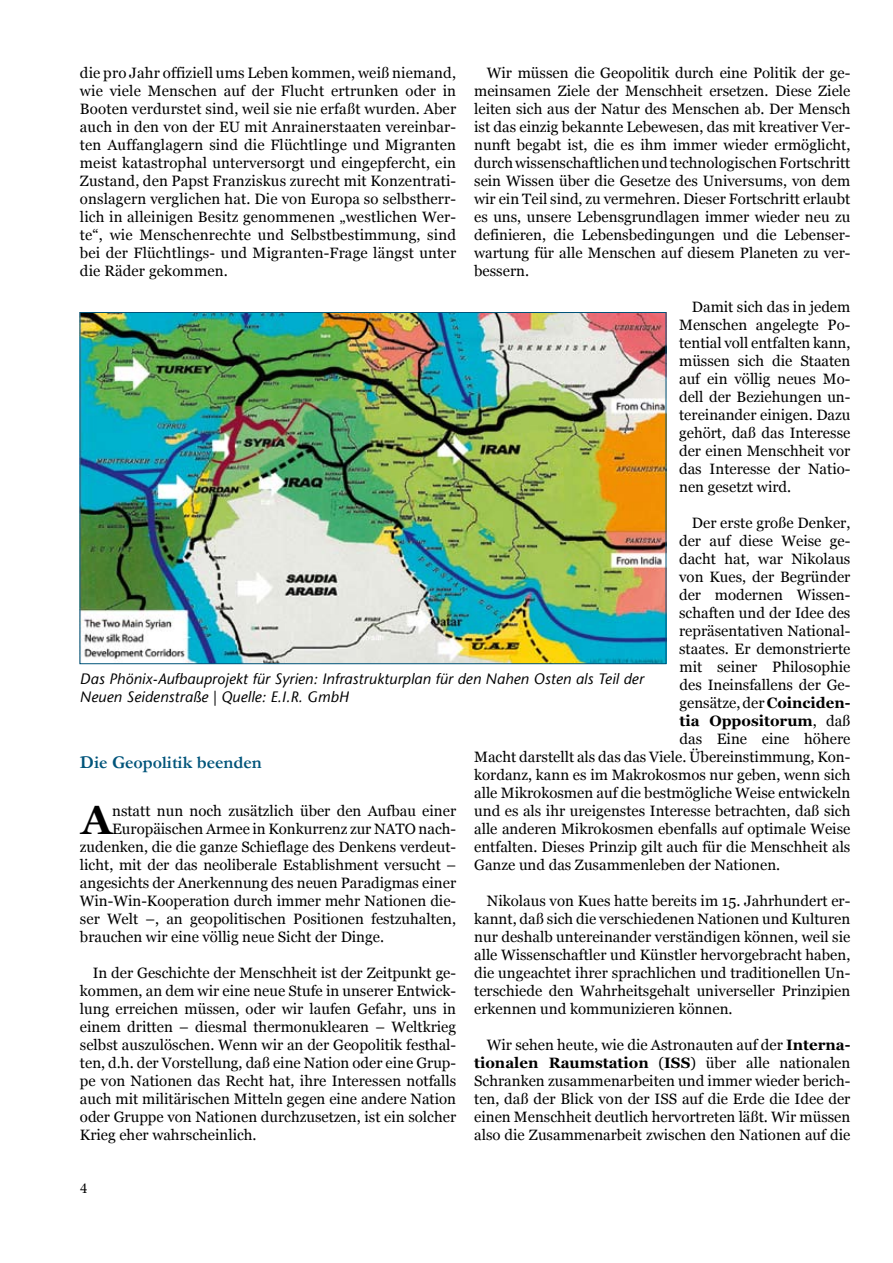
<style>
.page{position:relative;width:893px;height:1263px;background:#fff}
.page>*{position:absolute;margin:0;border:0;box-sizing:border-box;transform-origin:0 0}
.t1{font:700 40.95px "Georgia";color:#000}
.t2{font:700 18px "Garamond";color:#00547a}
.t3{font:15px/18px "Georgia";color:#000;text-align:justify}
.t4{font:italic 15px/18px "Stone Sans LT";letter-spacing:.01em;color:#000}
.t5{font:700 15px "Georgia";color:#000}
.t6{font:13.5px "Stone Serif LT";color:#000}
.s1{font-weight:700}
.s2{font-weight:400}
</style>
<div class="page">
<img style="left:82px;top:314px;width:582px;height:348px">
<p class="t3" style="left:80px;top:63px;width:378px">die pro Jahr offiziell ums Leben kommen, weiß niemand, wie viele Menschen auf der Flucht ertrunken oder in Booten verdurstet sind, weil sie nie erfaßt wurden. Aber auch in den von der EU mit Anrainerstaaten vereinbar&shy;ten Auffanglagern sind die Flüchtlinge und Migranten meist katastrophal unterversorgt und eingepfercht, ein Zustand, den Papst Franziskus zurecht mit Konzentrati&shy;onslagern verglichen hat. Die von Europa so selbstherr&shy;lich in alleinigen Besitz genommenen „westlichen Wer&shy;te“, wie Menschenrechte und Selbstbestimmung, sind bei der Flüchtlings- und Migranten-Frage längst unter die Räder gekommen.</p>
<p class="t3" style="left:474px;top:63px;width:378px;text-indent:13px">Wir müssen die Geopolitik durch eine Politik der ge&shy;meinsamen Ziele der Menschheit ersetzen. Diese Ziele leiten sich aus der Natur des Menschen ab. Der Mensch ist das einzig bekannte Lebewesen, das mit kreativer Ver&shy;nunft begabt ist, die es ihm immer wieder ermöglicht, durch wissenschaftlichen und technologischen Fortschritt sein Wissen über die Gesetze des Universums, von dem wir ein Teil sind, zu vermehren. Dieser Fortschritt erlaubt es uns, unsere Lebensgrundlagen immer wieder neu zu definieren, die Lebensbedingungen und die Lebenser&shy;wartung für alle Menschen auf diesem Planeten zu ver&shy;bessern.</p>
<p class="t3" style="left:679px;top:297px;width:173px;text-indent:13px">Damit sich das in jedem Menschen angelegte Po&shy;tential voll entfalten kann, müssen sich die Staaten auf ein völlig neues Mo&shy;dell der Beziehungen un&shy;tereinander einigen. Dazu gehört, daß das Interesse der einen Menschheit vor das Interesse der Natio&shy;nen gesetzt wird.</p>
<p class="t3" style="left:692px;top:513px;width:160px">Der erste große Denker,</p>
<p class="t3" style="left:679px;top:531px;width:173px">der auf diese Weise ge-</p>
<p class="t3" style="left:679px;top:549px;width:173px">dacht hat, war Nikolaus</p>
<p class="t3" style="left:679px;top:567px;width:173px">von Kues, der Begründer</p>
<p class="t3" style="left:679px;top:585px;width:173px">der modernen Wissen-</p>
<p class="t3" style="left:679px;top:603px;width:173px">schaften und der Idee des</p>
<p class="t3" style="left:679px;top:621px;width:173px">repräsentativen National-</p>
<p class="t3" style="left:679px;top:639px;width:173px">staates. Er demonstrierte</p>
<p class="t3" style="left:679px;top:657px;width:172px">mit seiner Philosophie</p>
<p class="t3" style="left:679px;top:675px;width:172px">des Ineinsfallens der Ge-</p>
<p class="t3" style="left:679px;top:693px;width:172px">gensätze, der <span class="s1">Coinciden-</span></p>
<p class="t5" style="left:679px;top:712px;width:172px">tia Oppositorum<span class="s2">, daß</span></p>
<p class="t3" style="left:679px;top:729px;width:172px">das Eine eine höhere</p>
<p class="t3" style="left:474px;top:747px;width:378px">Macht darstellt als das das Viele. Übereinstimmung, Kon-</p>
<p class="t3" style="left:474px;top:765px;width:378px">kordanz, kann es im Makrokosmos nur geben, wenn sich</p>
<p class="t3" style="left:474px;top:783px;width:378px">alle Mikrokosmen auf die bestmögliche Weise entwickeln</p>
<p class="t3" style="left:474px;top:801px;width:378px">und es als ihr ureigenstes Interesse betrachten, daß sich</p>
<p class="t3" style="left:474px;top:819px;width:378px">alle anderen Mikrokosmen ebenfalls auf optimale Weise</p>
<p class="t3" style="left:474px;top:837px;width:378px">entfalten. Dieses Prinzip gilt auch für die Menschheit als</p>
<p class="t3" style="left:474px;top:855px;width:308px">Ganze und das Zusammenleben der Nationen.</p>
<p class="t3" style="left:474px;top:891px;width:378px;text-indent:13px">Nikolaus von Kues hatte bereits im 15. Jahrhundert er&shy;kannt, daß sich die verschiedenen Nationen und Kulturen nur deshalb untereinander verständigen können, weil sie alle Wissenschaftler und Künstler hervorgebracht haben, die ungeachtet ihrer sprachlichen und traditionellen Un&shy;terschiede den Wahrheitsgehalt universeller Prinzipien erkennen und kommunizieren können.</p>
<p class="t3" style="left:474px;top:1035px;width:378px;text-indent:13px">Wir sehen heute, wie die Astronauten auf der <span class="s1">Interna&shy;tionalen Raumstation</span> (<span class="s1">ISS</span>) über alle nationalen Schranken zusammenarbeiten und immer wieder berich&shy;ten, daß der Blick von der ISS auf die Erde die Idee der einen Menschheit deutlich hervortreten läßt. Wir müssen also die Zusammenarbeit zwischen den Nationen auf die</p>
<p class="t4" style="left:80px;top:669px;width:565px">Das Phönix-Aufbauprojekt für Syrien: Infrastrukturplan für den Nahen Osten als Teil der<br>Neuen Seidenstraße | Quelle: E.I.R. GmbH</p>
<p class="t2" style="left:80px;top:750px;width:183px">Die Geopolitik beenden</p>
<p class="t1" style="left:81px;top:796px;width:33px">A</p>
<p class="t3" style="left:112px;top:801px;width:346px">nstatt nun noch zusätzlich über den Aufbau einer</p>
<p class="t3" style="left:112px;top:819px;width:346px">Europäischen Armee in Konkurrenz zur NATO nach-</p>
<p class="t3" style="left:80px;top:837px;width:378px">zudenken, die die ganze Schieflage des Denkens verdeut-</p>
<p class="t3" style="left:80px;top:855px;width:378px">licht, mit der das neoliberale Establishment versucht –</p>
<p class="t3" style="left:80px;top:873px;width:378px">angesichts der Anerkennung des neuen Paradigmas einer</p>
<p class="t3" style="left:80px;top:891px;width:378px">Win-Win-Kooperation durch immer mehr Nationen die-</p>
<p class="t3" style="left:80px;top:909px;width:378px">ser Welt –, an geopolitischen Positionen festzuhalten,</p>
<p class="t3" style="left:80px;top:927px;width:306px">brauchen wir eine völlig neue Sicht der Dinge.</p>
<p class="t3" style="left:80px;top:963px;width:378px;text-indent:13px">In der Geschichte der Menschheit ist der Zeitpunkt ge&shy;kommen, an dem wir eine neue Stufe in unserer Entwick&shy;lung erreichen müssen, oder wir laufen Gefahr, uns in einem dritten – diesmal thermonuklearen – Weltkrieg selbst auszulöschen. Wenn wir an der Geopolitik festhal&shy;ten, d.h. der Vorstellung, daß eine Nation oder eine Grup&shy;pe von Nationen das Recht hat, ihre Interessen notfalls auch mit militärischen Mitteln gegen eine andere Nation oder Gruppe von Nationen durchzusetzen, ist ein solcher Krieg eher wahrscheinlich.</p>
<p class="t6" style="left:80px;top:1180px;width:9px">4</p>
</div>
